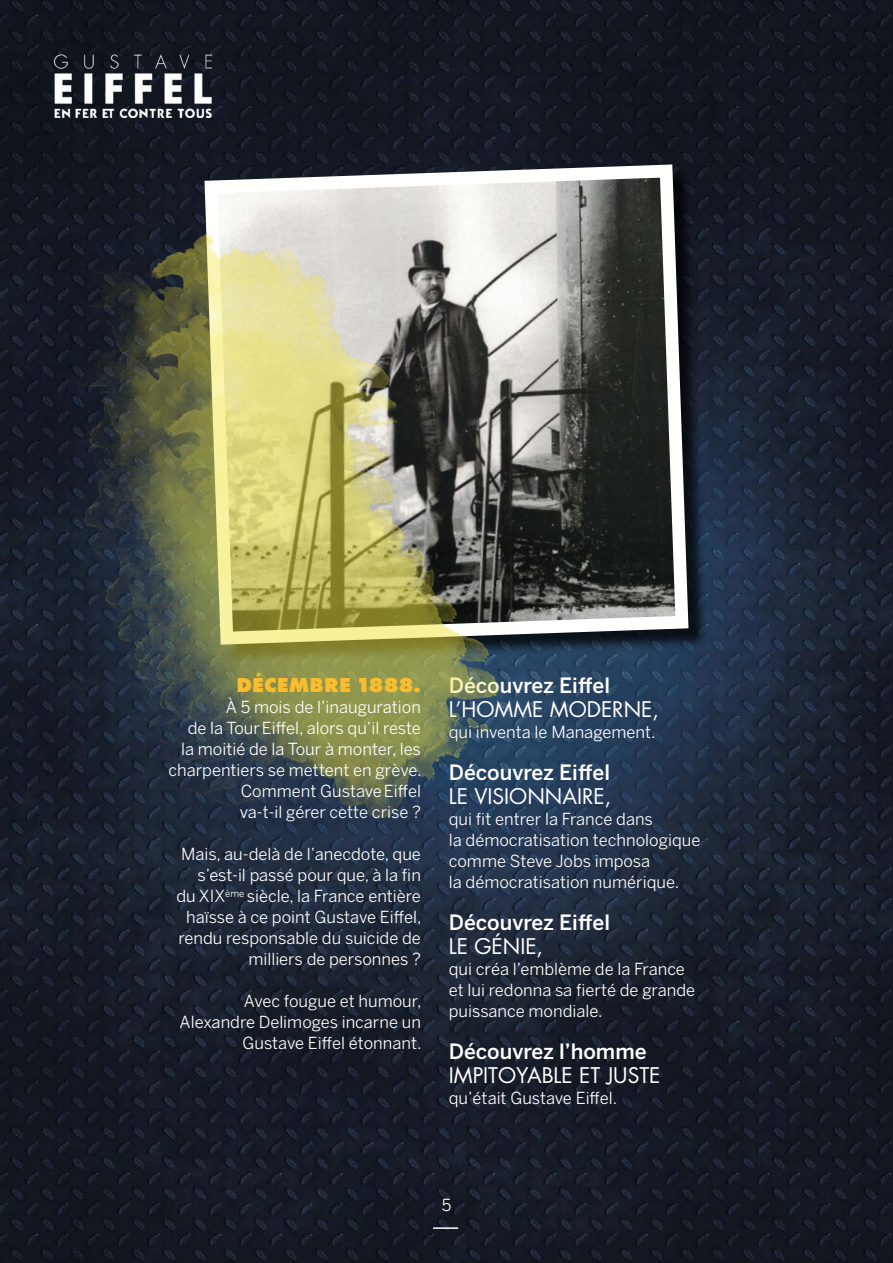
<style>
.page{position:relative;width:893px;height:1263px;background:#fff}
.page>*{position:absolute;margin:0;border:0;box-sizing:border-box;transform-origin:0 0}
.t1{font:500 21px "Benton Sans";color:#fff}
.t2{font:21px "Futura LT";color:#fff}
.t3{font:800 21px "Futura PT";letter-spacing:.01em;color:#fbbd2c}
.t4{font:16.5px/21px "Benton Sans";color:#fff;text-align:right}
</style>
<div class="page">
<img style="left:0;top:0;width:893px;height:1263px">
<img style="left:54px;top:54px;width:158px;height:63px">
<div style="left:207px;top:167px;width:502px;height:498px;background:#000;opacity:.75"></div>
<svg style="left:198px;top:158px;width:497px;height:493px"></svg>
<img style="left:46px;top:234px;width:472px;height:597px">
<hr style="left:433px;top:1227px;width:25px;height:2px;background:#fff">
<p class="t3" style="left:236px;top:672px;width:186px">DÉCEMBRE 1888.</p>
<p class="t4" style="left:168px;top:696px;width:255px">À 5 mois de l’inauguration<br>de la Tour Eiffel, alors qu’il reste<br>la moitié de la Tour à monter, les charpentiers se mettent en grève.<br>Comment Gustave Eiffel<br>va-t-il gérer cette crise ?</p>
<p class="t4" style="left:176px;top:843px;width:247px">Mais, au-delà de l’anecdote, que s’est-il passé pour que, à la fin du XIX<sup>ème</sup> siècle, la France entière haïsse à ce point Gustave Eiffel, rendu responsable du suicide de milliers de personnes ?</p>
<p class="t4" style="left:180px;top:990px;width:243px">Avec fougue et humour,<br>Alexandre Delimoges incarne un<br>Gustave Eiffel étonnant.</p>
<p class="t1" style="left:449px;top:673px;width:163px">Découvrez Eiffel</p>
<p class="t2" style="left:449px;top:696px;width:212px">L’HOMME MODERNE,</p>
<p class="t4" style="left:449px;top:721px;width:208px">qui inventa le Management.</p>
<p class="t1" style="left:449px;top:760px;width:163px">Découvrez Eiffel</p>
<p class="t2" style="left:449px;top:783px;width:164px">LE VISIONNAIRE,</p>
<p class="t4" style="left:449px;top:808px;width:253px;text-align:left">qui fit entrer la France dans<br>la démocratisation technologique comme Steve Jobs imposa<br>la démocratisation numérique.</p>
<p class="t1" style="left:449px;top:910px;width:163px">Découvrez Eiffel</p>
<p class="t2" style="left:449px;top:933px;width:96px">LE GÉNIE,</p>
<p class="t4" style="left:449px;top:958px;width:248px;text-align:left">qui créa l’emblème de la France et lui redonna sa fierté de grande puissance mondiale.</p>
<p class="t1" style="left:449px;top:1039px;width:199px">Découvrez l’homme</p>
<p class="t2" style="left:449px;top:1062px;width:213px">IMPITOYABLE ET JUSTE</p>
<p class="t4" style="left:449px;top:1087px;width:170px">qu’était Gustave Eiffel.</p>
<p class="t4" style="left:442px;top:1195px;width:11px">5</p>
</div>
